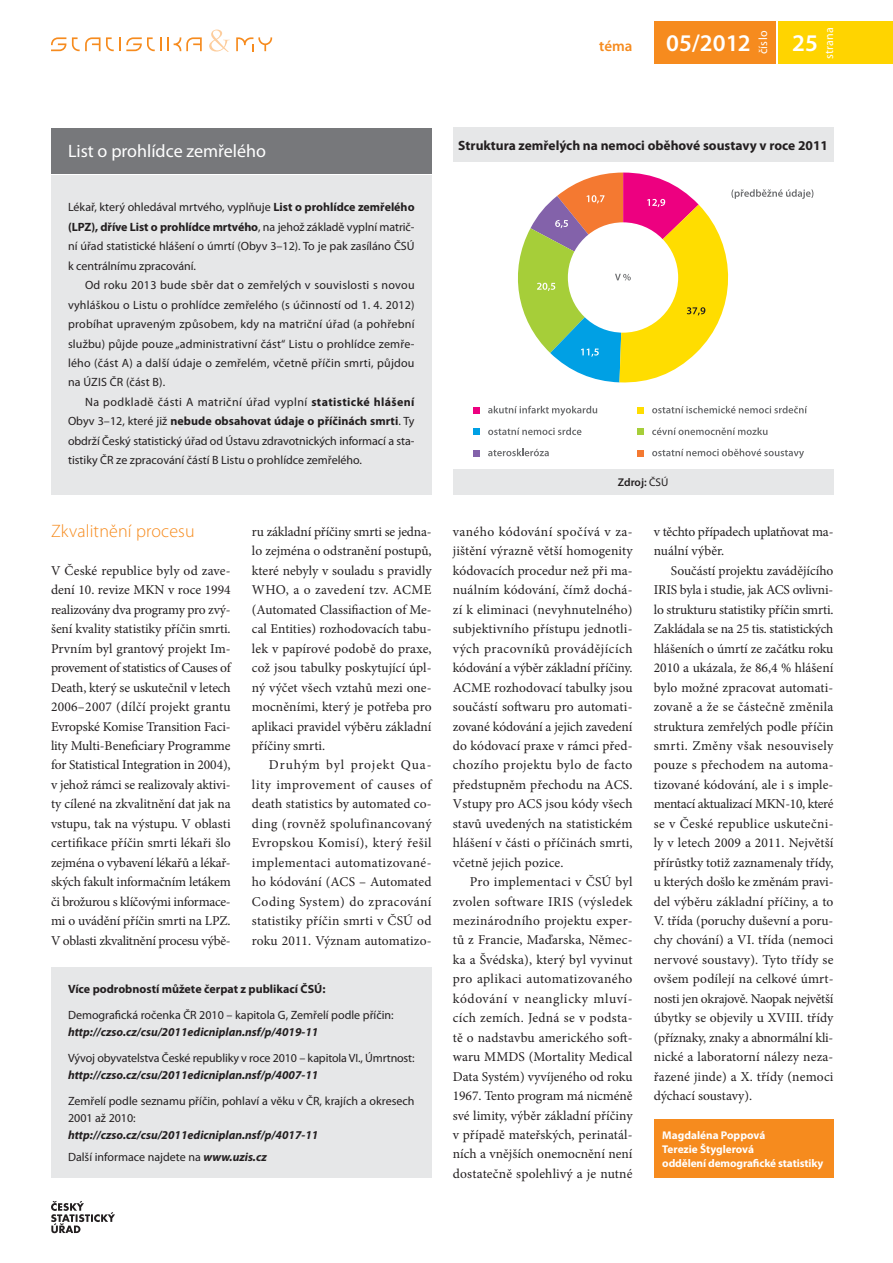
<style>
.page{position:relative;width:893px;height:1263px;background:#fff}
.page>*{position:absolute;margin:0;border:0;box-sizing:border-box;transform-origin:0 0}
.t1{font:600 24px "Myriad Pro";color:#fff}
.t2{font:18px "Myriad Pro";color:#fff}
.t3{font:300 18px "Myriad Pro";letter-spacing:.01em;color:#f68b1e}
.t4{font:600 15px "Myriad Pro";color:#f68b1e}
.t5{font:13.5px/19.5px "Minion Pro";color:#231f20;text-align:justify}
.t6{font:700 13.5px "Myriad Pro";color:#231f20}
.t7{font:12px/19.5px "Myriad Pro";color:#231f20;text-align:justify}
.t8{font:italic 700 12px/21.5px "Myriad Pro";color:#231f20}
.t9{font:700 12px "Myriad Pro";color:#231f20}
.t10{font:12px "Myriad Pro";letter-spacing:.02em;color:#fff}
.t11{font:700 11.25px/14.2px "Myriad Pro";letter-spacing:-.01em;color:#fff}
.t12{font:600 11.25px "Myriad Pro";letter-spacing:-.005em;color:#231f20}
.s1{font-weight:700}
.s2{font-weight:400;font-style:normal}
.s3{font-weight:400}
</style>
<div class="page">
<div style="left:654px;top:21px;width:122px;height:43px;background:#f68b1e"></div>
<svg style="left:51px;top:37px;width:15px;height:14px"></svg>
<svg style="left:168px;top:37px;width:34px;height:14px"></svg>
<svg style="left:236px;top:37px;width:36px;height:14px"></svg>
<svg style="left:72px;top:37px;width:89px;height:14px"></svg>
<svg style="left:209px;top:30px;width:21px;height:22px"></svg>
<div style="left:779px;top:21px;width:114px;height:43px;background:#ffd400"></div>
<svg style="left:51px;top:1201px;width:64px;height:32px"></svg>
<div style="left:654px;top:1119px;width:179px;height:59px;background:#f68b1e"></div>
<div style="left:51px;top:175px;width:381px;height:320px;background:#e6e7e8"></div>
<div style="left:51px;top:128px;width:381px;height:46px;background:#77787b"></div>
<div style="left:51px;top:967px;width:381px;height:211px;background:#e6e7e8"></div>
<div style="left:453px;top:128px;width:380px;height:34px;background:#e6e7e8"></div>
<svg style="left:518px;top:173px;width:295px;height:210px"></svg>
<svg style="left:473px;top:407px;width:6px;height:6px"></svg>
<svg style="left:488px;top:406px;width:109px;height:10px"></svg>
<svg style="left:637px;top:407px;width:6px;height:6px"></svg>
<svg style="left:652px;top:406px;width:155px;height:7px"></svg>
<svg style="left:473px;top:429px;width:6px;height:6px"></svg>
<svg style="left:488px;top:427px;width:93px;height:8px"></svg>
<svg style="left:637px;top:429px;width:6px;height:6px"></svg>
<svg style="left:652px;top:427px;width:115px;height:8px"></svg>
<svg style="left:473px;top:450px;width:6px;height:6px"></svg>
<svg style="left:488px;top:449px;width:61px;height:7px"></svg>
<svg style="left:637px;top:450px;width:6px;height:6px"></svg>
<svg style="left:652px;top:449px;width:152px;height:9px"></svg>
<div style="left:453px;top:469px;width:380px;height:26px;background:#e6e7e8"></div>
<p class="t4" style="left:599px;top:40px;width:35px">téma</p>
<h1 class="t1" style="left:666px;top:34px;width:86px">05/2012</h1>
<p class="t10" style="left:759px;top:54px;width:25px;rotate:-90deg">číslo</p>
<h1 class="t1" style="left:792px;top:34px;width:27px">25</h1>
<p class="t10" style="left:825px;top:59px;width:34px;rotate:-90deg">strana</p>
<h2 class="t2" style="left:68px;top:144px;width:199px">List o prohlídce zemřelého</h2>
<p class="t7" style="left:68px;top:199px;width:348px">Lékař, který ohledával mrtvého, vyplňuje <span class="s1">List o prohlídce zemřelého (LPZ), dříve List o prohlídce mrtvého</span>, na jehož základě vyplní matrič&shy;ní úřad statistické hlášení o úmrtí (Obyv 3–12). To je pak zasíláno ČSÚ k centrálnímu zpracování.</p>
<p class="t7" style="left:68px;top:277px;width:348px;text-indent:17px">Od roku 2013 bude sběr dat o zemřelých v souvislosti s novou vyhláškou o Listu o prohlídce zemřelého (s účinností od 1. 4. 2012) probíhat upraveným způsobem, kdy na matriční úřad (a pohřební službu) půjde pouze „administrativní část“ Listu o prohlídce zemře&shy;lého (část A) a další údaje o zemřelém, včetně příčin smrti, půjdou na ÚZIS ČR (část B).</p>
<p class="t7" style="left:68px;top:393px;width:348px;text-indent:17px">Na podkladě části A matriční úřad vyplní <span class="s1">statistické hlášení </span>Obyv 3–12, které již <span class="s1">nebude obsahovat údaje o příčinách smrti</span>. Ty obdrží Český statistický úřad od Ústavu zdravotnických informací a sta&shy;tistiky ČR ze zpracování částí B Listu o prohlídce zemřelého.</p>
<h2 class="t3" style="left:51px;top:525px;width:145px">Zkvalitnění procesu</h2>
<p class="t5" style="left:51px;top:562px;width:181px">V České republice byly od zave&shy;dení 10. revize MKN v roce 1994 realizovány dva programy pro zvý&shy;šení kvality statistiky příčin smrti.<br>Prvním byl grantový projekt Im&shy;provement of statistics of Causes of Death, který se uskutečnil v letech 2006–2007 (dílčí projekt grantu Evropské Komise Transition Faci&shy;lity Multi-Beneficiary Programme for Statistical Integration in 2004), v jehož rámci se realizovaly aktivi&shy;ty cílené na zkvalitnění dat jak na vstupu, tak na výstupu. V oblasti certifikace příčin smrti lékaři šlo zejména o vybavení lékařů a lékař&shy;ských fakult informačním letákem či brožurou s klíčovými informace&shy;mi o uvádění příčin smrti na LPZ.<br>V oblasti zkvalitnění procesu výbě-</p>
<p class="t5" style="left:252px;top:523px;width:181px">ru základní příčiny smrti se jedna&shy;lo zejména o odstranění postupů, které nebyly v souladu s pravidly WHO, a o zavedení tzv. ACME (Automated Classifiaction of Me&shy;cal Entities) rozhodovacích tabu&shy;lek v papírové podobě do praxe, což jsou tabulky poskytující úpl&shy;ný výčet všech vztahů mezi one&shy;mocněními, který je potřeba pro aplikaci pravidel výběru základní příčiny smrti.</p>
<p class="t5" style="left:252px;top:756px;width:181px;text-indent:17px">Druhým byl projekt Qua&shy;lity improvement of causes of death statistics by automated co&shy;ding (rovněž spolufinancovaný Evropskou Komisí), který řešil implementaci automatizované&shy;ho kódování (ACS – Automated Coding System) do zpracování statistiky příčin smrti v ČSÚ od roku 2011. Význam automatizo-</p>
<p class="t9" style="left:68px;top:984px;width:259px">Více podrobností můžete čerpat z publikací ČSÚ:</p>
<p class="t7" style="left:68px;top:1006px;width:327px">Demografická ročenka ČR 2010 – kapitola G, Zemřelí podle příčin:</p>
<p class="t8" style="left:68px;top:1022px;width:252px">http://czso.cz/csu/2011edicniplan.nsf/p/4019-11</p>
<p class="t7" style="left:68px;top:1049px;width:348px">Vývoj obyvatelstva České republiky v roce 2010 – kapitola VI., Úmrtnost:</p>
<p class="t8" style="left:68px;top:1065px;width:252px">http://czso.cz/csu/2011edicniplan.nsf/p/4007-11</p>
<p class="t7" style="left:68px;top:1093px;width:348px;line-height:17.2px">Zemřelí podle seznamu příčin, pohlaví a věku v ČR, krajích a okresech<br>2001 až 2010:</p>
<p class="t8" style="left:68px;top:1126px;width:252px">http://czso.cz/csu/2011edicniplan.nsf/p/4017-11<br><span class="s2">Další informace najdete na</span> www.uzis.cz</p>
<p class="t6" style="left:458px;top:140px;width:371px">Struktura zemřelých na nemoci oběhové soustavy v roce 2011</p>
<p class="t12" style="left:618px;top:478px;width:52px">Zdroj: <span class="s3">ČSÚ</span></p>
<p class="t5" style="left:453px;top:523px;width:181px">vaného kódování spočívá v za&shy;jištění výrazně větší homogenity kódovacích procedur než při ma&shy;nuálním kódování, čímž dochá&shy;zí k eliminaci (nevyhnutelného) subjektivního přístupu jednotli&shy;vých pracovníků provádějících kódování a výběr základní příčiny.<br>ACME rozhodovací tabulky jsou součástí softwaru pro automati&shy;zované kódování a jejich zavedení do kódovací praxe v rámci před&shy;chozího projektu bylo de facto předstupněm přechodu na ACS.<br>Vstupy pro ACS jsou kódy všech stavů uvedených na statistickém hlášení v části o příčinách smrti, včetně jejich pozice.</p>
<p class="t5" style="left:453px;top:873px;width:181px;text-indent:17px">Pro implementaci v ČSÚ byl zvolen software IRIS (výsledek mezinárodního projektu exper&shy;tů z Francie, Maďarska, Němec&shy;ka a Švédska), který byl vyvinut pro aplikaci automatizovaného kódování v neanglicky mluví&shy;cích zemích. Jedná se v podsta&shy;tě o nadstavbu amerického soft&shy;waru MMDS (Mortality Medical Data Systém) vyvíjeného od roku 1967. Tento program má nicméně své limity, výběr základní příčiny v případě mateřských, perinatál&shy;ních a vnějších onemocnění není dostatečně spolehlivý a je nutné</p>
<p class="t5" style="left:654px;top:523px;width:181px">v těchto případech uplatňovat ma&shy;nuální výběr.</p>
<p class="t5" style="left:654px;top:562px;width:181px;text-indent:17px">Součástí projektu zavádějícího IRIS byla i studie, jak ACS ovlivni&shy;lo strukturu statistiky příčin smrti.<br>Zakládala se na 25 tis. statistických hlášeních o úmrtí ze začátku roku 2010 a ukázala, že 86,4 % hlášení bylo možné zpracovat automati&shy;zovaně a že se částečně změnila struktura zemřelých podle příčin smrti. Změny však nesouvisely pouze s přechodem na automa&shy;tizované kódování, ale i s imple&shy;mentací aktualizací MKN-10, které se v České republice uskutečni&shy;ly v letech 2009 a 2011. Největší přírůstky totiž zaznamenaly třídy, u kterých došlo ke změnám pravi&shy;del výběru základní příčiny, a to V. třída (poruchy duševní a poru&shy;chy chování) a VI. třída (nemoci nervové soustavy). Tyto třídy se ovšem podílejí na celkové úmrt&shy;nosti jen okrajově. Naopak největší úbytky se objevily u XVIII. třídy (příznaky, znaky a abnormální kli&shy;nické a laboratorní nálezy neza&shy;řazené jinde) a X. třídy (nemoci dýchací soustavy).</p>
<p class="t11" style="left:662px;top:1129px;width:163px">Magdaléna Poppová<br>Terezie Štyglerová<br>oddělení demografické statistiky</p>
</div>
